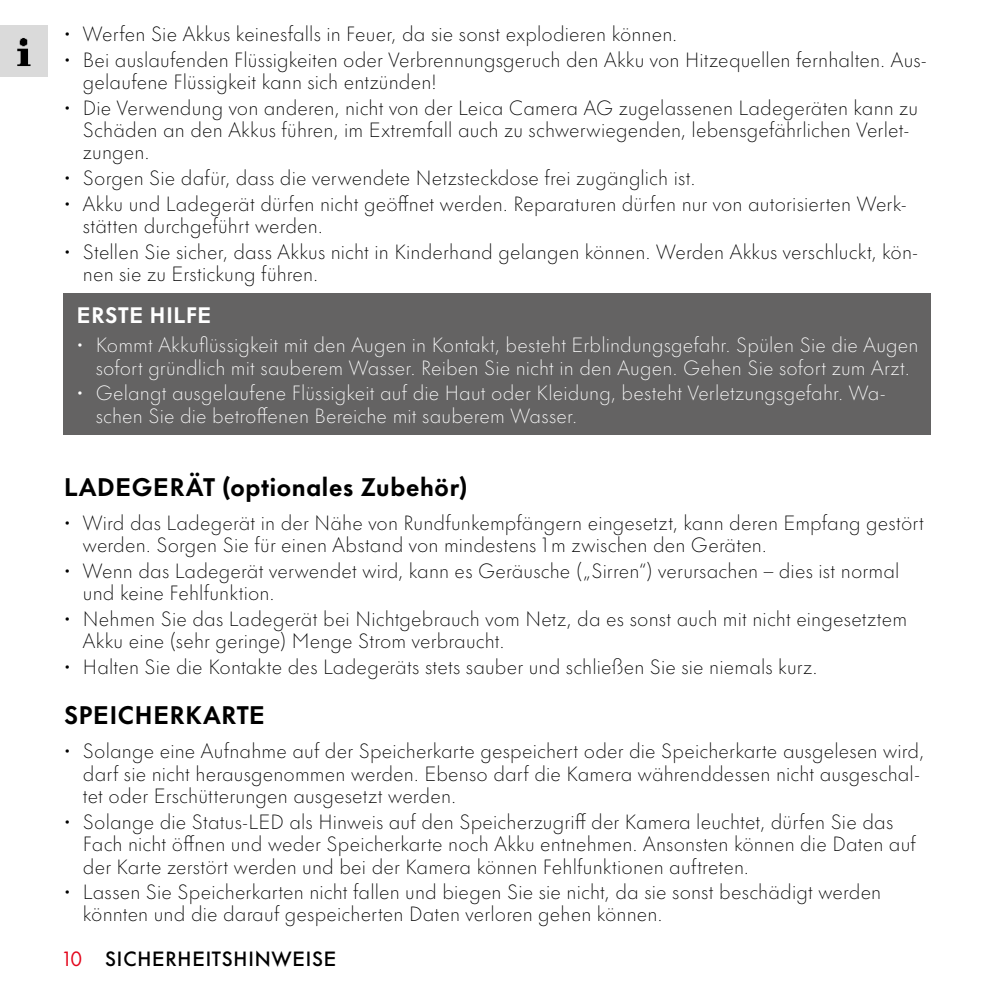
<style>
.page{position:relative;width:995px;height:995px;background:#fff}
.page>*{position:absolute;margin:0;border:0;box-sizing:border-box;transform-origin:0 0}
.Heading____Heading_01_blind{font:700 23.62px "Futura Nowfor Leica Text";color:#000}
.Heading____Heading_02_blind{font:700 20.7px "Futura Nowfor Leica Text";letter-spacing:.01em;color:#fff}
.t1{font:300 19.12px/22.3px "Futura Nowfor Leica Text";letter-spacing:.005em;color:#000}
.t2{font:300 19.12px/22.3px "Futura Nowfor Leica Text";letter-spacing:.005em;color:#fff;text-align:center}
.t3{font:500 19.12px "Futura Nowfor Leica Text";letter-spacing:.01em;color:#000}
.s1{font-weight:400;color:#e3051b}
</style>
<div class="page">
<div style="left:0;top:26px;width:48px;height:51px;background:#dadada"></div>
<img style="left:17px;top:38px;width:14px;height:28px">
<div style="left:64px;top:294px;width:867px;height:141px;background:#646363"></div>
<p class="t1" style="left:64px;top:22px;width:615px">• Werfen Sie Akkus keinesfalls in Feuer, da sie sonst explodieren können.</p>
<p class="t1" style="left:83px;top:48px;width:845px;text-indent:-19px">• Bei auslaufenden Flüssigkeiten oder Verbrennungsgeruch den Akku von Hitzequellen fernhalten. Aus&shy;gelaufene Flüssigkeit kann sich entzünden!</p>
<p class="t1" style="left:83px;top:96px;width:837px;text-indent:-19px">• Die Verwendung von anderen, nicht von der Leica Camera AG zugelassenen Ladegeräten kann zu<br>Schäden an den Akkus führen, im Extremfall auch zu schwerwiegenden, lebensgefährlichen Verlet&shy;zungen.</p>
<p class="t1" style="left:64px;top:166px;width:633px">• Sorgen Sie dafür, dass die verwendete Netzsteckdose frei zugänglich ist.</p>
<p class="t1" style="left:83px;top:191px;width:825px;text-indent:-19px">• Akku und Ladegerät dürfen nicht geöffnet werden. Reparaturen dürfen nur von autorisierten Werk&shy;stätten durchgeführt werden.</p>
<p class="t1" style="left:83px;top:239px;width:837px;text-indent:-19px">• Stellen Sie sicher, dass Akkus nicht in Kinderhand gelangen können. Werden Akkus verschluckt, kön&shy;nen sie zu Erstickung führen.</p>
<p class="Heading____Heading_02_blind" style="left:77px;top:298px;width:137px">ERSTE HILFE</p>
<p class="t2" style="left:77px;top:333px;width:843px">• Kommt Akkuflüssigkeit mit den Augen in Kontakt, besteht Erblindungsgefahr. Spülen Sie die Augen sofort gründlich mit sauberem Wasser. Reiben Sie nicht in den Augen. Gehen Sie sofort zum Arzt.</p>
<p class="t2" style="left:96px;top:381px;width:791px;text-align:left;text-indent:-19px">• Gelangt ausgelaufene Flüssigkeit auf die Haut oder Kleidung, besteht Verletzungsgefahr. Wa&shy;schen Sie die betroffenen Bereiche mit sauberem Wasser.</p>
<p class="Heading____Heading_01_blind" style="left:64px;top:467px;width:406px">LADEGERÄT (optionales Zubehör)</p>
<p class="t1" style="left:83px;top:511px;width:843px;text-indent:-19px">• Wird das Ladegerät in der Nähe von Rundfunkempfängern eingesetzt, kann deren Empfang gestört werden. Sorgen Sie für einen Abstand von mindestens 1 m zwischen den Geräten.</p>
<p class="t1" style="left:83px;top:559px;width:818px;text-indent:-19px">• Wenn das Ladegerät verwendet wird, kann es Geräusche („Sirren“) verursachen – dies ist normal und keine Fehlfunktion.</p>
<p class="t1" style="left:83px;top:606px;width:826px;text-indent:-19px">• Nehmen Sie das Ladegerät bei Nichtgebrauch vom Netz, da es sonst auch mit nicht eingesetztem<br>Akku eine (sehr geringe) Menge Strom verbraucht.</p>
<p class="t1" style="left:64px;top:654px;width:755px">• Halten Sie die Kontakte des Ladegeräts stets sauber und schließen Sie sie niemals kurz.</p>
<p class="Heading____Heading_01_blind" style="left:64px;top:695px;width:203px">SPEICHERKARTE</p>
<p class="t1" style="left:83px;top:739px;width:843px;text-indent:-19px">• Solange eine Aufnahme auf der Speicherkarte gespeichert oder die Speicherkarte ausgelesen wird, darf sie nicht herausgenommen werden. Ebenso darf die Kamera währenddessen nicht ausgeschal&shy;tet oder Erschütterungen ausgesetzt werden.</p>
<p class="t1" style="left:83px;top:810px;width:834px;text-indent:-19px">• Solange die Status-LED als Hinweis auf den Speicherzugriff der Kamera leuchtet, dürfen Sie das<br>Fach nicht öffnen und weder Speicherkarte noch Akku entnehmen. Ansonsten können die Daten auf der Karte zerstört werden und bei der Kamera können Fehlfunktionen auftreten.</p>
<p class="t1" style="left:83px;top:880px;width:800px;text-indent:-19px">• Lassen Sie Speicherkarten nicht fallen und biegen Sie sie nicht, da sie sonst beschädigt werden könnten und die darauf gespeicherten Daten verloren gehen können.</p>
<p class="t3" style="left:64px;top:943px;width:275px"><span class="s1">10</span> SICHERHEITSHINWEISE</p>
</div>
